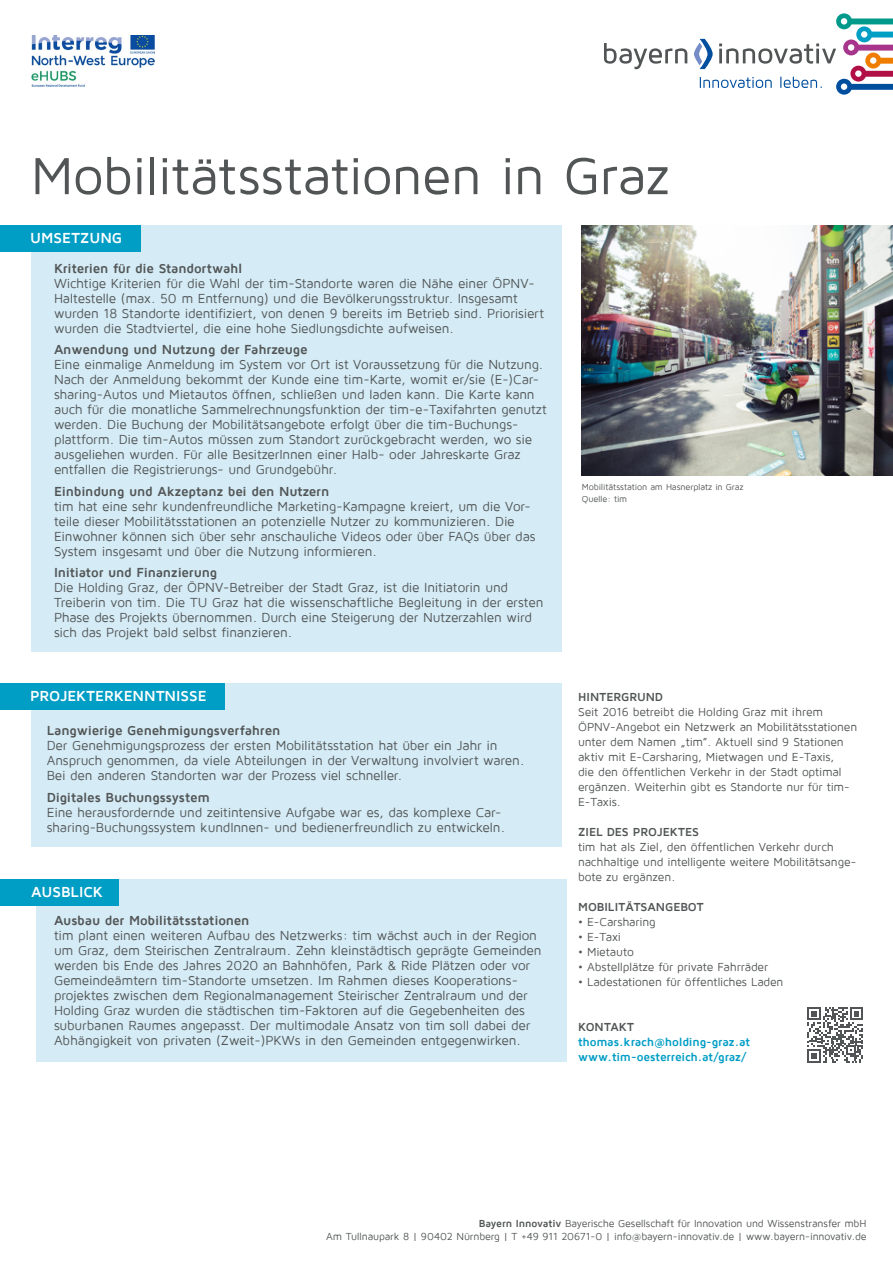
<style>
.page{position:relative;width:893px;height:1263px;background:#fff}
.page>*{position:absolute;margin:0;border:0;box-sizing:border-box;transform-origin:0 0}
.t1{font:54px "Maven Pro";letter-spacing:-.01em;color:#525556}
.t2{font:700 15px "Maven Pro";letter-spacing:-.005em;color:#fff}
.t3{font:13.5px/15px "Maven Pro";letter-spacing:-.015em;color:#525556}
.t4{font:700 13.5px "Maven Pro";letter-spacing:-.015em;color:#525556}
.t5{font:12px/15px "Maven Pro";letter-spacing:-.015em;color:#525556}
.t6{font:700 12px/15px "Maven Pro";letter-spacing:-.01em;color:#009dc5}
.t7{font:700 12px "Maven Pro";letter-spacing:-.005em;color:#525556}
.t8{font:10.5px/12.6px "Maven Pro";letter-spacing:-.015em;color:#525556;text-align:right}
.t9{font:9px/12px "Maven Pro";letter-spacing:-.015em;color:#525556}
.s1{font-weight:700}
</style>
<div class="page">
<div style="left:31px;top:225px;width:530px;height:427px;background:#d5ecf6"></div>
<div style="left:31px;top:683px;width:530px;height:164px;background:#d5ecf6"></div>
<div style="left:37px;top:879px;width:530px;height:182px;background:#d5ecf6"></div>
<div style="left:0;top:225px;width:140px;height:26px;background:#009dc5"></div>
<div style="left:0;top:683px;width:225px;height:26px;background:#009dc5"></div>
<div style="left:0;top:879px;width:119px;height:26px;background:#009dc5"></div>
<img style="left:31px;top:35px;width:123px;height:52px">
<svg style="left:604px;top:43px;width:83px;height:26px"></svg>
<svg style="left:694px;top:13px;width:199px;height:82px"></svg>
<svg style="left:807px;top:1007px;width:56px;height:55px"></svg>
<img style="left:582px;top:225px;width:311px;height:250px">
<h1 class="t1" style="left:31px;top:148px;width:641px">Mobilitätsstationen in Graz</h1>
<p class="t2" style="left:30px;top:230px;width:94px">UMSETZUNG</p>
<p class="t4" style="left:54px;top:261px;width:190px">Kriterien für die Standortwahl</p>
<p class="t3" style="left:54px;top:276px;width:491px">Wichtige Kriterien für die Wahl der tim-Standorte waren die Nähe einer ÖPNV-Haltestelle (max. 50 m Entfernung) und die Bevölkerungsstruktur. Insgesamt wurden 18 Standorte identifiziert, von denen 9 bereits im Betrieb sind. Priorisiert wurden die Stadtviertel, die eine hohe Siedlungsdichte aufweisen.</p>
<p class="t4" style="left:54px;top:342px;width:255px">Anwendung und Nutzung der Fahrzeuge</p>
<p class="t3" style="left:54px;top:357px;width:494px">Eine einmalige Anmeldung im System vor Ort ist Voraussetzung für die Nutzung.<br>Nach der Anmeldung bekommt der Kunde eine tim-Karte, womit er/sie (E-)Car&shy;sharing-Autos und Mietautos öffnen, schließen und laden kann. Die Karte kann auch für die monatliche Sammelrechnungsfunktion der tim-e-Taxifahrten genutzt werden. Die Buchung der Mobilitätsangebote erfolgt über die tim-Buchungs&shy;plattform. Die tim-Autos müssen zum Standort zurückgebracht werden, wo sie ausgeliehen wurden. Für alle BesitzerInnen einer Halb- oder Jahreskarte Graz entfallen die Registrierungs- und Grundgebühr.</p>
<p class="t4" style="left:54px;top:484px;width:277px">Einbindung und Akzeptanz bei den Nutzern</p>
<p class="t3" style="left:54px;top:499px;width:483px">tim hat eine sehr kundenfreundliche Marketing-Kampagne kreiert, um die Vor&shy;teile dieser Mobilitätsstationen an potenzielle Nutzer zu kommunizieren. Die Einwohner können sich über sehr anschauliche Videos oder über FAQs über das System insgesamt und über die Nutzung informieren.</p>
<p class="t4" style="left:54px;top:565px;width:165px">Initiator und Finanzierung</p>
<p class="t3" style="left:54px;top:580px;width:491px">Die Holding Graz, der ÖPNV-Betreiber der Stadt Graz, ist die Initiatorin und Treiberin von tim. Die TU Graz hat die wissenschaftliche Begleitung in der ersten Phase des Projekts übernommen. Durch eine Steigerung der Nutzerzahlen wird sich das Projekt bald selbst finanzieren.</p>
<p class="t2" style="left:30px;top:688px;width:178px">PROJEKTERKENNTNISSE</p>
<p class="t4" style="left:47px;top:724px;width:235px">Langwierige Genehmigungsverfahren</p>
<p class="t3" style="left:47px;top:738px;width:479px">Der Genehmigungsprozess der ersten Mobilitätsstation hat über ein Jahr in<br>Anspruch genommen, da viele Abteilungen in der Verwaltung involviert waren.<br>Bei den anderen Standorten war der Prozess viel schneller.</p>
<p class="t4" style="left:47px;top:790px;width:165px">Digitales Buchungssystem</p>
<p class="t3" style="left:47px;top:805px;width:460px">Eine herausfordernde und zeitintensive Aufgabe war es, das komplexe Car&shy;sharing-Buchungssystem kundInnen- und bedienerfreundlich zu entwickeln.</p>
<p class="t2" style="left:31px;top:884px;width:74px">AUSBLICK</p>
<p class="t4" style="left:54px;top:913px;width:197px">Ausbau der Mobilitätsstationen</p>
<p class="t3" style="left:54px;top:928px;width:489px">tim plant einen weiteren Aufbau des Netzwerks: tim wächst auch in der Region um Graz, dem Steirischen Zentralraum. Zehn kleinstädtisch geprägte Gemeinden werden bis Ende des Jahres 2020 an Bahnhöfen, Park &amp; Ride Plätzen oder vor Gemeindeämtern tim-Standorte umsetzen. Im Rahmen dieses Kooperations&shy;projektes zwischen dem Regionalmanagement Steirischer Zentralraum und der Holding Graz wurden die städtischen tim-Faktoren auf die Gegebenheiten des suburbanen Raumes angepasst. Der multimodale Ansatz von tim soll dabei der Abhängigkeit von privaten (Zweit-)PKWs in den Gemeinden entgegenwirken.</p>
<p class="t9" style="left:582px;top:481px;width:163px">Mobilitätsstation am Hasnerplatz in Graz<br>Quelle: tim</p>
<p class="t7" style="left:578px;top:691px;width:87px">HINTERGRUND</p>
<p class="t5" style="left:578px;top:705px;width:281px">Seit 2016 betreibt die Holding Graz mit ihrem ÖPNV-Angebot ein Netzwerk an Mobilitätsstationen unter dem Namen „tim”. Aktuell sind 9 Stationen aktiv mit E-Carsharing, Mietwagen und E-Taxis,<br>die den öffentlichen Verkehr in der Stadt optimal ergänzen. Weiterhin gibt es Standorte nur für tim-E-Taxis.</p>
<p class="t7" style="left:578px;top:826px;width:122px">ZIEL DES PROJEKTES</p>
<p class="t5" style="left:578px;top:840px;width:280px">tim hat als Ziel, den öffentlichen Verkehr durch nachhaltige und intelligente weitere Mobilitätsange&shy;bote zu ergänzen.</p>
<p class="t7" style="left:578px;top:901px;width:127px">MOBILITÄTSANGEBOT</p>
<p class="t5" style="left:578px;top:915px;width:79px">• E-Carsharing</p>
<p class="t5" style="left:578px;top:930px;width:44px">• E-Taxi</p>
<p class="t5" style="left:578px;top:945px;width:57px">• Mietauto</p>
<p class="t5" style="left:578px;top:960px;width:192px">• Abstellplätze für private Fahrräder</p>
<p class="t5" style="left:578px;top:975px;width:207px">• Ladestationen für öffentliches Laden</p>
<p class="t7" style="left:578px;top:1021px;width:57px">KONTAKT</p>
<p class="t6" style="left:578px;top:1035px;width:174px">thomas.krach@holding-graz.at www.tim-oesterreich.at/graz/</p>
<p class="t8" style="left:326px;top:1217px;width:542px"><span class="s1">Bayern Innovativ</span> Bayerische Gesellschaft für Innovation und Wissenstransfer mbH<br>Am Tullnaupark 8 | 90402 Nürnberg | T +49 911 20671-0 | info@bayern-innovativ.de | www.bayern-innovativ.de</p>
</div>
